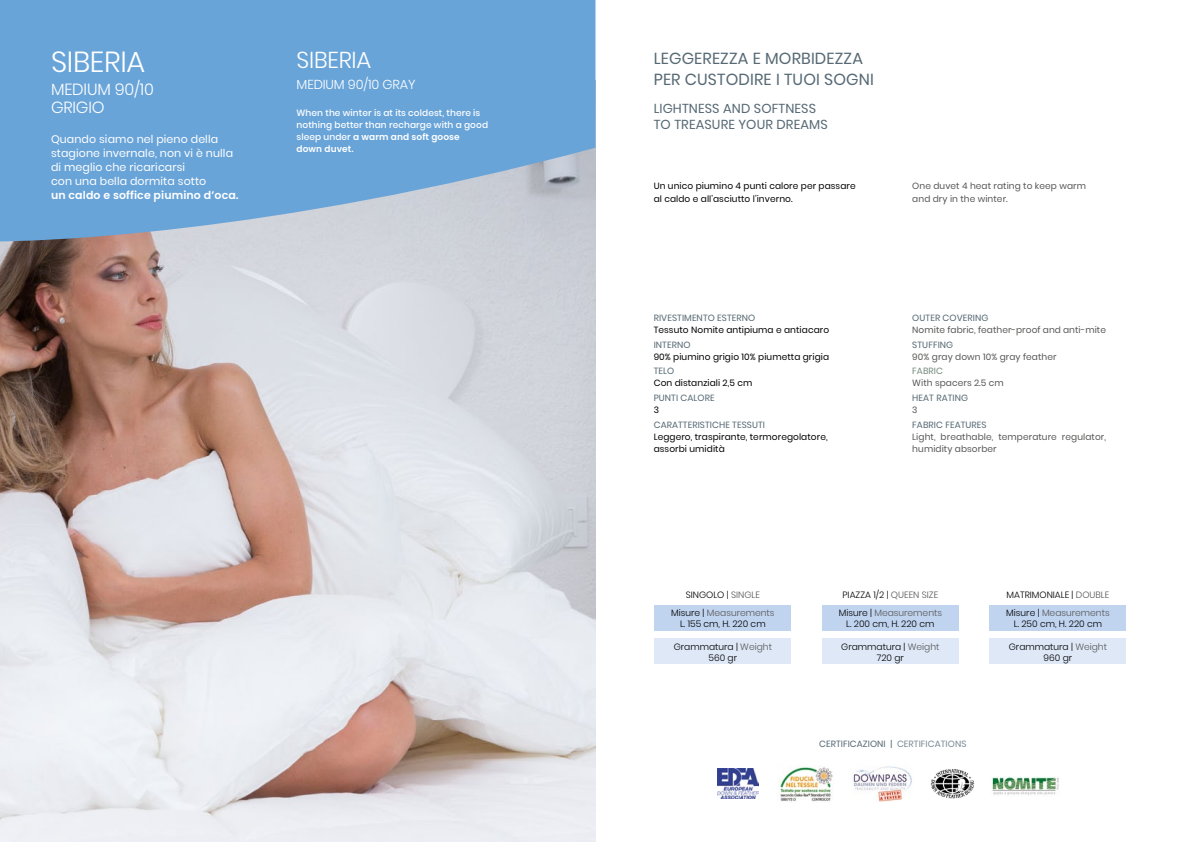
<style>
.page{position:relative;width:1191px;height:842px;background:#fff}
.page>*{position:absolute;margin:0;border:0;box-sizing:border-box;transform-origin:0 0}
.t1{font:300 29px "Poppins";letter-spacing:-.01em;color:#fff}
.t2{font:300 23px "Poppins";letter-spacing:-.01em;color:#fff}
.t3{font:300 16.1px/18px "Poppins";letter-spacing:-.01em;color:#fff}
.t4{font:16px/21px "Poppins";letter-spacing:.01em;color:#566974}
.t5{font:13px/16px "Poppins";letter-spacing:.01em;color:#566974}
.t6{font:300 13px "Poppins";letter-spacing:-.01em;color:#fff}
.t7{font:11px/14px "Poppins";letter-spacing:.01em;color:#fff}
.t8{font:600 11px "Poppins";letter-spacing:.01em;color:#fff}
.t9{font:300 9.1px/10.9px "Poppins";color:#000;text-align:center}
.t10{font:9px/12px "Poppins";letter-spacing:.01em;color:#000}
.t11{font:9px/12px "Poppins";letter-spacing:.01em;color:#575756}
.t12{font:9px "Poppins";letter-spacing:.01em;color:#566974}
.t13{font:500 9px/12px "Poppins";letter-spacing:.01em;color:#fff}
.t14{font:9px "Poppins";letter-spacing:.01em;color:#768a80}
.s1{font-weight:600}
.s2{color:#575756}
.s3{color:#7a8993}
</style>
<div class="page">
<img style="left:0;top:242px;width:595px;height:600px">
<svg style="left:0;top:0;width:595px;height:242px;background:#76a9d7"></svg>
<img style="left:717px;top:769px;width:41px;height:30px">
<img style="left:853px;top:766px;width:59px;height:36px">
<img style="left:992px;top:777px;width:67px;height:18px">
<img style="left:780px;top:767px;width:53px;height:35px">
<img style="left:930px;top:769px;width:44px;height:29px">
<div style="left:655px;top:605px;width:136px;height:26px;background:#c0d3ef"></div>
<div style="left:822px;top:605px;width:136px;height:26px;background:#c0d3ef"></div>
<div style="left:990px;top:605px;width:136px;height:26px;background:#c0d3ef"></div>
<div style="left:655px;top:638px;width:136px;height:26px;background:#dee8f7"></div>
<div style="left:822px;top:638px;width:136px;height:26px;background:#dee8f7"></div>
<div style="left:990px;top:638px;width:136px;height:26px;background:#dee8f7"></div>
<h1 class="t1" style="left:51px;top:45px;width:96px">SIBERIA</h1>
<h3 class="t3" style="left:51px;top:80px;width:104px">MEDIUM 90/10<br>GRIGIO</h3>
<p class="t7" style="left:51px;top:132px;width:184px">Quando siamo nel pieno della stagione invernale, non vi è nulla di meglio che ricaricarsi<br>con una bella dormita sotto</p>
<p class="t8" style="left:51px;top:189px;width:189px">un caldo e soffice piumino d’oca.</p>
<h2 class="t2" style="left:296px;top:46px;width:76px">SIBERIA</h2>
<h3 class="t6" style="left:296px;top:76px;width:120px">MEDIUM 90/10 GRAY</h3>
<p class="t13" style="left:296px;top:107px;width:193px">When the winter is at its coldest, there is nothing better than recharge with a good sleep under <span class="s1">a warm and soft goose<br>down duvet.</span></p>
<h3 class="t4" style="left:653px;top:48px;width:222px">LEGGEREZZA E MORBIDEZZA<br>PER CUSTODIRE I TUOI SOGNI</h3>
<h3 class="t5" style="left:653px;top:100px;width:175px">LIGHTNESS AND SOFTNESS<br>TO TREASURE YOUR DREAMS</h3>
<p class="t10" style="left:653px;top:180px;width:203px;line-height:13px">Un unico piumino 4 punti calore per passare al caldo e all’asciutto l’inverno.</p>
<p class="t11" style="left:912px;top:180px;width:175px;line-height:13px">One duvet 4 heat rating to keep warm and dry in the winter.</p>
<p class="t12" style="left:653px;top:312px;width:103px">RIVESTIMENTO ESTERNO</p>
<p class="t10" style="left:653px;top:324px;width:177px">Tessuto Nomite antipiuma e antiacaro</p>
<p class="t12" style="left:653px;top:339px;width:38px">INTERNO</p>
<p class="t10" style="left:653px;top:350px;width:177px">90% piumino grigio 10% piumetta grigia</p>
<p class="t12" style="left:653px;top:366px;width:22px">TELO</p>
<p class="t10" style="left:653px;top:377px;width:100px">Con distanziali 2,5 cm</p>
<p class="t12" style="left:653px;top:393px;width:63px">PUNTI CALORE</p>
<p class="t10" style="left:653px;top:404px;width:7px">3</p>
<p class="t12" style="left:653px;top:420px;width:113px">CARATTERISTICHE TESSUTI</p>
<p class="t10" style="left:653px;top:431px;width:175px">Leggero, traspirante, termoregolatore, assorbi umidità</p>
<p class="t12" style="left:912px;top:312px;width:78px">OUTER COVERING</p>
<p class="t11" style="left:912px;top:324px;width:195px">Nomite fabric, feather-proof and anti-mite</p>
<p class="t12" style="left:912px;top:339px;width:42px">STUFFING</p>
<p class="t11" style="left:912px;top:350px;width:146px">90% gray down 10% gray feather</p>
<p class="t14" style="left:912px;top:366px;width:32px">FABRIC</p>
<p class="t11" style="left:912px;top:377px;width:93px">With spacers 2.5 cm</p>
<p class="t12" style="left:912px;top:393px;width:57px">HEAT RATING</p>
<p class="t11" style="left:912px;top:404px;width:7px">3</p>
<p class="t12" style="left:912px;top:420px;width:76px">FABRIC FEATURES</p>
<p class="t11" style="left:912px;top:431px;width:195px">Light, breathable, temperature regulator, humidity absorber</p>
<p class="t9" style="left:685px;top:589px;width:76px">SINGOLO | <span class="s2">SINGLE</span></p>
<p class="t9" style="left:842px;top:589px;width:97px">PIAZZA 1/2 | <span class="s2">QUEEN SIZE</span></p>
<p class="t9" style="left:1006px;top:589px;width:104px">MATRIMONIALE | <span class="s2">DOUBLE</span></p>
<p class="t9" style="left:671px;top:608px;width:105px">Misure | <span class="s2">Measurements<br></span>L. 155 cm, H. 220 cm</p>
<p class="t9" style="left:838px;top:608px;width:105px">Misure | <span class="s2">Measurements<br></span>L. 200 cm, H. 220 cm</p>
<p class="t9" style="left:1006px;top:608px;width:105px">Misure | <span class="s2">Measurements<br></span>L. 250 cm, H. 220 cm</p>
<p class="t9" style="left:673px;top:641px;width:100px">Grammatura | <span class="s2">Weight<br></span>560 gr</p>
<p class="t9" style="left:841px;top:641px;width:100px">Grammatura | <span class="s2">Weight<br></span>720 gr</p>
<p class="t9" style="left:1008px;top:641px;width:100px">Grammatura | <span class="s2">Weight<br></span>960 gr</p>
<p class="t12" style="left:819px;top:738px;width:149px">CERTIFICAZIONI | <span class="s3">CERTIFICATIONS</span></p>
</div>
